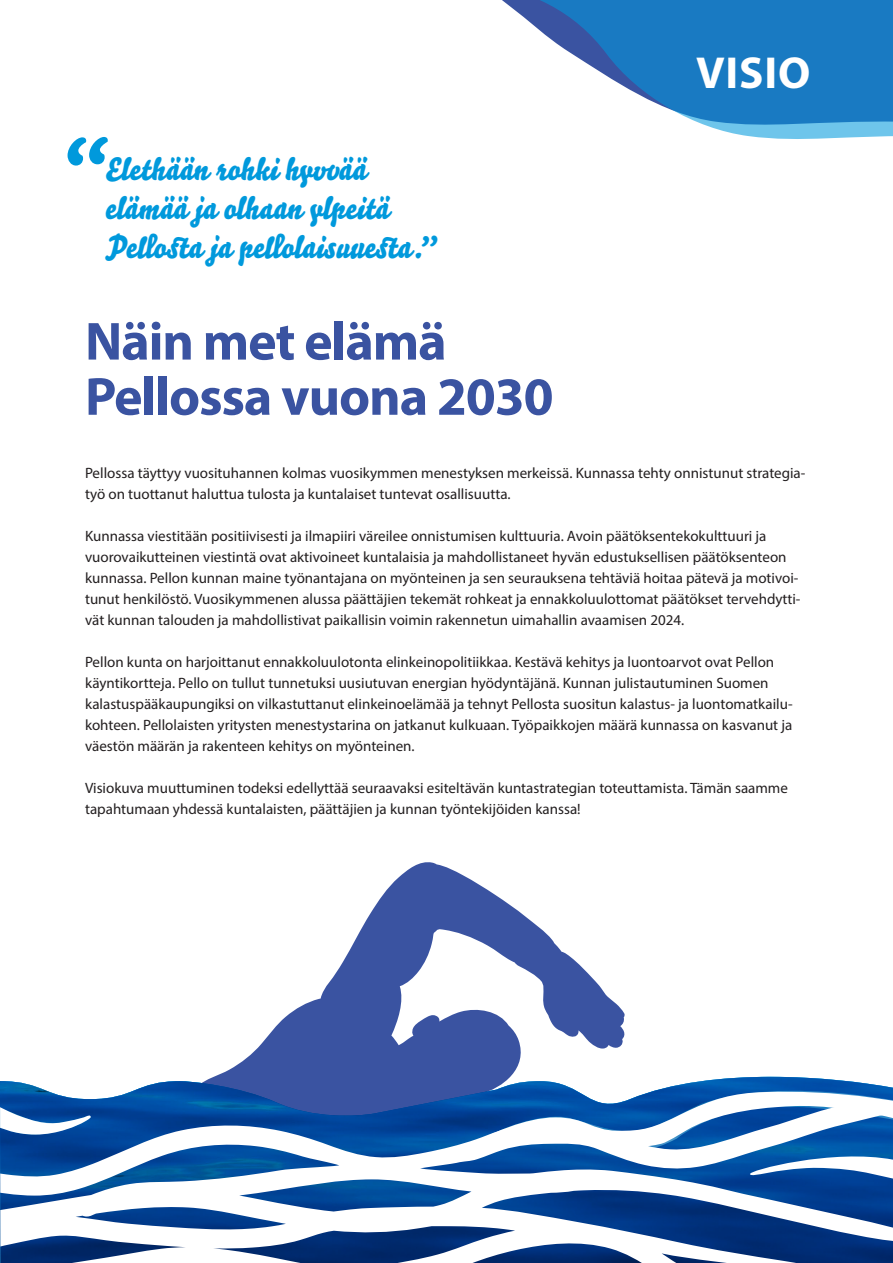
<style>
.page{position:relative;width:893px;height:1263px;background:#fff}
.page>*{position:absolute;margin:0;border:0;box-sizing:border-box;transform-origin:0 0}
.t1{font:81.75px "Bello Script Pro";color:#0099dc}
.t2{font:700 54px/55.2px "Myriad Pro";letter-spacing:-.02em;color:#3a53a1}
.t3{font:700 45px "Myriad Pro";letter-spacing:.02em;color:#fff}
.t4{font:31.65px/39px "Bello Script Pro";color:#0099dc}
.t5{font:15px/21px "Myriad Pro";color:#231f20}
</style>
<div class="page">
<svg style="left:218px;top:862px;width:407px;height:213px"></svg>
<img style="left:91px;top:1077px;width:398px;height:25px">
<svg style="left:502px;top:0;width:391px;height:139px;fill:#197ac2"></svg>
<svg style="left:91px;top:1102px;width:802px;height:161px"></svg>
<svg style="left:0;top:1081px;width:91px;height:182px"></svg>
<svg style="left:489px;top:1077px;width:404px;height:133px"></svg>
<h1 class="t1" style="left:57px;top:101px;width:50px">“</h1>
<h3 class="t4" style="left:105px;top:150px;width:333px">Elethään rohki hyvvää elämää ja olhaan ylpeitä<br>Pellosta ja pellolaisuuesta.”</h3>
<h2 class="t2" style="left:85px;top:312px;width:470px">Näin met elämä<br>Pellossa vuona 2030</h2>
<h3 class="t3" style="left:696px;top:43px;width:116px">VISIO</h3>
<p class="t5" style="left:85px;top:462px;width:722px">Pellossa täyttyy vuosituhannen kolmas vuosikymmen menestyksen merkeissä. Kunnassa tehty onnistunut strategia&shy;työ on tuottanut haluttua tulosta ja kuntalaiset tuntevat osallisuutta.</p>
<p class="t5" style="left:85px;top:525px;width:717px">Kunnassa viestitään positiivisesti ja ilmapiiri väreilee onnistumisen kulttuuria. Avoin päätöksentekokulttuuri ja vuorovaikutteinen viestintä ovat aktivoineet kuntalaisia ja mahdollistaneet hyvän edustuksellisen päätöksenteon kunnassa. Pellon kunnan maine työnantajana on myönteinen ja sen seurauksena tehtäviä hoitaa pätevä ja motivoi&shy;tunut henkilöstö. Vuosikymmenen alussa päättäjien tekemät rohkeat ja ennakkoluulottomat päätökset tervehdytti&shy;vät kunnan talouden ja mahdollistivat paikallisin voimin rakennetun uimahallin avaamisen 2024.</p>
<p class="t5" style="left:85px;top:651px;width:709px">Pellon kunta on harjoittanut ennakkoluulotonta elinkeinopolitiikkaa. Kestävä kehitys ja luontoarvot ovat Pellon käyntikortteja. Pello on tullut tunnetuksi uusiutuvan energian hyödyntäjänä. Kunnan julistautuminen Suomen kalastuspääkaupungiksi on vilkastuttanut elinkeinoelämää ja tehnyt Pellosta suositun kalastus- ja luontomatkailu&shy;kohteen. Pellolaisten yritysten menestystarina on jatkanut kulkuaan. Työpaikkojen määrä kunnassa on kasvanut ja väestön määrän ja rakenteen kehitys on myönteinen.</p>
<p class="t5" style="left:85px;top:777px;width:704px">Visiokuva muuttuminen todeksi edellyttää seuraavaksi esiteltävän kuntastrategian toteuttamista. Tämän saamme tapahtumaan yhdessä kuntalaisten, päättäjien ja kunnan työntekijöiden kanssa!</p>
</div>
